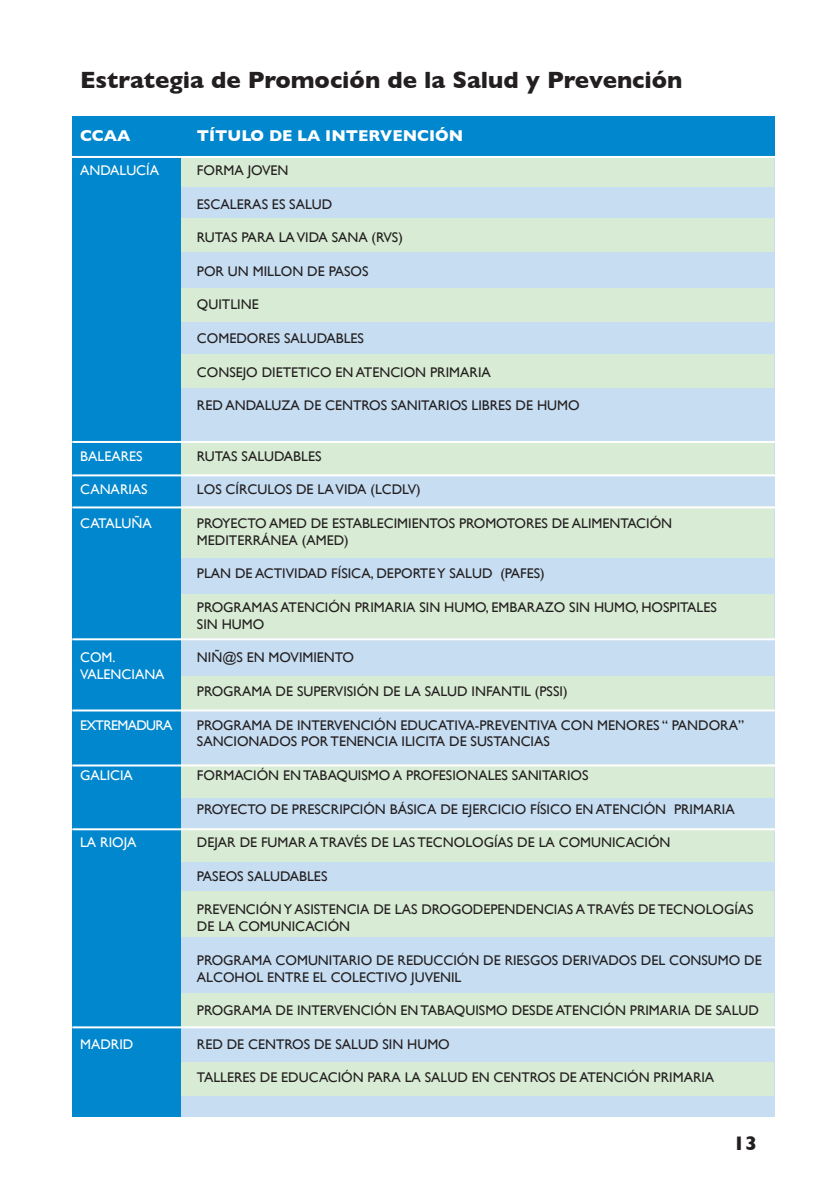
<style>
.page{position:relative;width:840px;height:1191px;background:#fff}
.page>*{position:absolute;margin:0;border:0;box-sizing:border-box;transform-origin:0 0}
.t1{font:700 24px "Gill Sans";color:#231f20}
.t2{font:700 20px "Gill Sans";color:#231f20}
.t3{font:700 16px "Gill Sans";color:#fff}
.t4{font:14px/16.8px "Gill Sans";color:#231f20}
.t5{font:14px "Gill Sans";color:#fff}
.t6{font:14px "Gill Sans";letter-spacing:-.05em;color:#fff}
</style>
<div class="page">
<div style="left:72px;top:117px;width:701px;height:999px;background:#c6ddf2"></div>
<div style="left:72px;top:154px;width:701px;height:33px;background:#d8ebd4"></div>
<div style="left:72px;top:219px;width:701px;height:33px;background:#d8ebd4"></div>
<div style="left:72px;top:288px;width:701px;height:33px;background:#d8ebd4"></div>
<div style="left:72px;top:354px;width:701px;height:34px;background:#d8ebd4"></div>
<div style="left:72px;top:441px;width:701px;height:33px;background:#d8ebd4"></div>
<div style="left:72px;top:507px;width:701px;height:51px;background:#d8ebd4"></div>
<div style="left:72px;top:594px;width:701px;height:44px;background:#d8ebd4"></div>
<div style="left:72px;top:676px;width:701px;height:34px;background:#d8ebd4"></div>
<div style="left:72px;top:764px;width:701px;height:33px;background:#d8ebd4"></div>
<div style="left:72px;top:828px;width:701px;height:33px;background:#d8ebd4"></div>
<div style="left:72px;top:891px;width:701px;height:45px;background:#d8ebd4"></div>
<div style="left:72px;top:993px;width:701px;height:33px;background:#d8ebd4"></div>
<div style="left:72px;top:1062px;width:701px;height:33px;background:#d8ebd4"></div>
<div style="left:72px;top:117px;width:108px;height:999px;background:#0087cd"></div>
<div style="left:72px;top:116px;width:702px;height:40px;background:#0087cd"></div>
<hr style="left:72px;top:156px;width:708px;height:2px;background:#fff">
<hr style="left:72px;top:441px;width:709px;height:2px;background:#fff">
<hr style="left:72px;top:474px;width:709px;height:2px;background:#fff">
<hr style="left:72px;top:506px;width:709px;height:2px;background:#fff">
<hr style="left:72px;top:638px;width:709px;height:2px;background:#fff">
<hr style="left:72px;top:709px;width:709px;height:2px;background:#fff">
<hr style="left:72px;top:764px;width:709px;height:2px;background:#fff">
<hr style="left:72px;top:828px;width:709px;height:2px;background:#fff">
<hr style="left:72px;top:1026px;width:709px;height:2px;background:#fff">
<h1 class="t1" style="left:80px;top:66px;width:603px">Estrategia de Promoción de la Salud y Prevención</h1>
<p class="t3" style="left:80px;top:126px;width:52px">CCAA</p>
<p class="t3" style="left:197px;top:126px;width:268px">TÍTULO DE LA INTERVENCIÓN</p>
<p class="t5" style="left:80px;top:162px;width:80px">ANDALUCÍA</p>
<p class="t4" style="left:197px;top:162px;width:93px">FORMA JOVEN</p>
<p class="t4" style="left:197px;top:195px;width:137px">ESCALERAS ES SALUD</p>
<p class="t4" style="left:197px;top:229px;width:207px">RUTAS PARA LA VIDA SANA (RVS)</p>
<p class="t4" style="left:197px;top:262px;width:173px">POR UN MILLON DE PASOS</p>
<p class="t4" style="left:197px;top:296px;width:63px">QUITLINE</p>
<p class="t4" style="left:197px;top:330px;width:168px">COMEDORES SALUDABLES</p>
<p class="t4" style="left:197px;top:363px;width:295px">CONSEJO DIETETICO EN ATENCION PRIMARIA</p>
<p class="t4" style="left:197px;top:397px;width:384px">RED ANDALUZA DE CENTROS SANITARIOS LIBRES DE HUMO</p>
<p class="t5" style="left:80px;top:448px;width:64px">BALEARES</p>
<p class="t4" style="left:197px;top:447px;width:126px">RUTAS SALUDABLES</p>
<p class="t5" style="left:80px;top:481px;width:69px">CANARIAS</p>
<p class="t4" style="left:197px;top:481px;width:225px">LOS CÍRCULOS DE LA VIDA (LCDLV)</p>
<p class="t5" style="left:80px;top:515px;width:73px">CATALUÑA</p>
<p class="t4" style="left:197px;top:514px;width:476px">PROYECTO AMED DE ESTABLECIMIENTOS PROMOTORES DE ALIMENTACIÓN<br>MEDITERRÁNEA (AMED)</p>
<p class="t4" style="left:197px;top:565px;width:349px">PLAN DE ACTIVIDAD FÍSICA, DEPORTE Y SALUD (PAFES)</p>
<p class="t4" style="left:197px;top:598px;width:521px">PROGRAMAS ATENCIÓN PRIMARIA SIN HUMO, EMBARAZO SIN HUMO, HOSPITALES<br>SIN HUMO</p>
<p class="t5" style="left:80px;top:649px;width:37px">COM.</p>
<p class="t4" style="left:197px;top:649px;width:158px">NIÑ@S EN MOVIMIENTO</p>
<p class="t5" style="left:80px;top:666px;width:86px">VALENCIANA</p>
<p class="t4" style="left:197px;top:682px;width:372px">PROGRAMA DE SUPERVISIÓN DE LA SALUD INFANTIL (PSSI)</p>
<p class="t6" style="left:80px;top:716px;width:94px">EXTREMADURA</p>
<p class="t4" style="left:197px;top:716px;width:548px">PROGRAMA DE INTERVENCIÓN EDUCATIVA-PREVENTIVA CON MENORES “ PANDORA”<br>SANCIONADOS POR TENENCIA ILICITA DE SUSTANCIAS</p>
<p class="t5" style="left:80px;top:767px;width:54px">GALICIA</p>
<p class="t4" style="left:197px;top:766px;width:393px">FORMACIÓN EN TABAQUISMO A PROFESIONALES SANITARIOS</p>
<p class="t4" style="left:197px;top:800px;width:539px">PROYECTO DE PRESCRIPCIÓN BÁSICA DE EJERCICIO FÍSICO EN ATENCIÓN PRIMARIA</p>
<p class="t5" style="left:80px;top:834px;width:58px">LA RIOJA</p>
<p class="t4" style="left:197px;top:834px;width:475px">DEJAR DE FUMAR A TRAVÉS DE LAS TECNOLOGÍAS DE LA COMUNICACIÓN</p>
<p class="t4" style="left:197px;top:867px;width:132px">PASEOS SALUDABLES</p>
<p class="t4" style="left:197px;top:901px;width:558px">PREVENCIÓN Y ASISTENCIA DE LAS DROGODEPENDENCIAS A TRAVÉS DE TECNOLOGÍAS<br>DE LA COMUNICACIÓN</p>
<p class="t4" style="left:197px;top:951px;width:566px">PROGRAMA COMUNITARIO DE REDUCCIÓN DE RIESGOS DERIVADOS DEL CONSUMO DE<br>ALCOHOL ENTRE EL COLECTIVO JUVENIL</p>
<p class="t4" style="left:197px;top:1002px;width:563px">PROGRAMA DE INTERVENCIÓN EN TABAQUISMO DESDE ATENCIÓN PRIMARIA DE SALUD</p>
<p class="t5" style="left:80px;top:1036px;width:55px">MADRID</p>
<p class="t4" style="left:197px;top:1035px;width:254px">RED DE CENTROS DE SALUD SIN HUMO</p>
<p class="t4" style="left:197px;top:1069px;width:518px">TALLERES DE EDUCACIÓN PARA LA SALUD EN CENTROS DE ATENCIÓN PRIMARIA</p>
<h2 class="t2" style="left:732px;top:1131px;width:25px">13</h2>
</div>
